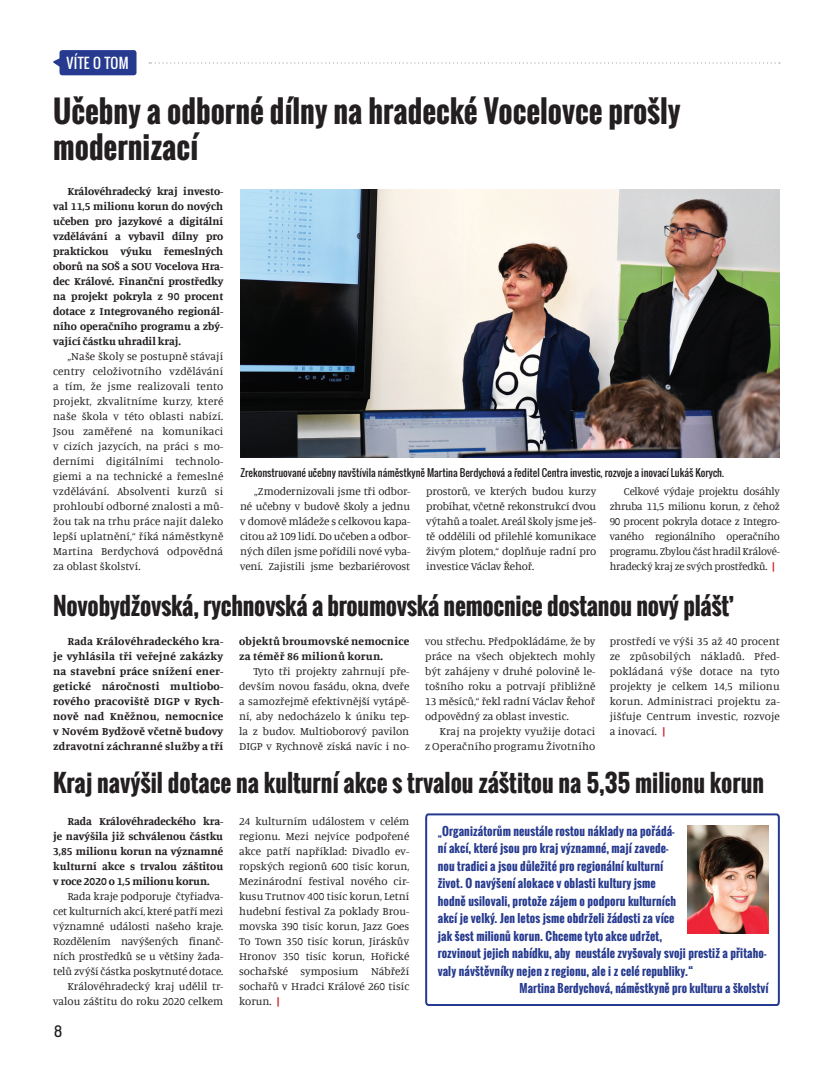
<style>
.page{position:relative;width:833px;height:1081px;background:#fff}
.page>*{position:absolute;margin:0;border:0;box-sizing:border-box;transform-origin:0 0}
.t1{font:700 30px/36px "Oswald";color:#231f20}
.t2{font:700 23.75px "Oswald";letter-spacing:-.01em;color:#231f20}
.t3{font:15px "Kelson Sans";color:#231f20}
.t4{font:13.75px "Oswald";color:#fff}
.t5{font:11.25px/15px "Manuale";color:#231f20;text-align:justify}
.t6{font:700 11.25px/15px "Manuale";color:#231f20;text-align:justify}
.t7{font:700 11.25px "Oswald";letter-spacing:.01em;color:#263a8f}
.t8{font:700 11.25px/15px "Manuale";letter-spacing:.02em;color:#231f20}
.t9{font:11.12px/15px "Manuale";letter-spacing:-.02em;color:#231f20;text-align:justify}
.t10{font:10px "Oswald";color:#231f20}
.s1{font-weight:700;font-size:11.25px;color:#d1232a}
.s2{font-weight:700;color:#d1232a}
</style>
<div class="page">
<svg style="left:149px;top:62px;width:631px;height:2px"></svg>
<svg style="left:53px;top:58px;width:6px;height:9px"></svg>
<div style="left:59px;top:50px;width:77px;height:25px;background:#263a8f;border-radius:3px"></div>
<svg style="left:425px;top:813px;width:355px;height:193px"></svg>
<img style="left:687px;top:826px;width:81px;height:107px">
<img style="left:240px;top:190px;width:539px;height:267px">
<p class="t4" style="left:66px;top:52px;width:35px">VÍTE OTOM</p>
<h1 class="t1" style="left:53px;top:93px;width:629px">Učebny a odborné dílny na hradecké Vocelovce prošly modernizací</h1>
<p class="t6" style="left:53px;top:183px;width:172px;text-indent:14px">Královéhradecký kraj investo&shy;val 11,5 milionu korun do nových učeben pro jazykové a digitální vzdělávání a vybavil dílny pro praktickou výuku řemeslných oborů na SOŠ a SOU Vocelova Hra&shy;dec Králové. Finanční prostředky na projekt pokryla z 90 procent dotace z Integrovaného regionál&shy;ního operačního programu a zbý&shy;vající částku uhradil kraj.</p>
<p class="t5" style="left:53px;top:348px;width:172px;text-indent:14px">„Naše školy se postupně stávají centry celoživotního vzdělávání a tím, že jsme realizovali tento projekt, zkvalitníme kurzy, které naše škola v této oblasti nabízí.<br>Jsou zaměřené na komunikaci v cizích jazycích, na práci s mo&shy;derními digitálními technolo&shy;giemi a na technické a řemeslné vzdělávání. Absolventi kurzů si prohloubí odborné znalosti a mů&shy;žou tak na trhu práce najít daleko lepší uplatnění,“ říká náměstkyně Martina Berdychová odpovědná za oblast školství.</p>
<p class="t10" style="left:241px;top:465px;width:485px">Zrekonstruované učebny navštívila náměstkyně Martina Berdychová a ředitel Centra investic, rozvoje a inovací Lukáš Korych.</p>
<p class="t5" style="left:240px;top:483px;width:172px;text-indent:14px">„Zmodernizovali jsme tři odbor&shy;né učebny v budově školy a jednu v domově mládeže s celkovou kapa&shy;citou až 109 lidí. Do učeben a odbor&shy;ných dílen jsme pořídili nové vyba&shy;vení. Zajistili jsme bezbariérovost</p>
<p class="t5" style="left:426px;top:483px;width:172px">prostorů, ve kterých budou kurzy probíhat, včetně rekonstrukcí dvou výtahů a toalet. Areál školy jsme ješ&shy;tě oddělili od přilehlé komunikace živým plotem,“ doplňuje radní pro investice Václav Řehoř.</p>
<h2 class="t2" style="left:53px;top:588px;width:677px">Novobydžovská, rychnovská a broumovská nemocnice dostanou nový plášť</h2>
<p class="t6" style="left:53px;top:633px;width:172px;text-indent:14px">Rada Královéhradeckého kra&shy;je vyhlásila tři veřejné zakázky na stavební práce snížení ener&shy;getické náročnosti multiobo&shy;rového pracoviště DIGP v Rych&shy;nově nad Kněžnou, nemocnice v Novém Bydžově včetně budovy zdravotní záchranné služby a tří</p>
<p class="t8" style="left:239px;top:633px;width:172px">objektů broumovské nemocnice za téměř 86 milionů korun.</p>
<p class="t9" style="left:609px;top:483px;width:172px;text-indent:14px">Celkové výdaje projektu dosáhly zhruba 11,5 milionu korun, z čehož 90 procent pokryla dotace z Integro&shy;vaného regionálního operačního programu. Zbylou část hradil Králové&shy;hradecký kraj ze svých prostředků. <span class="s1">|</span></p>
<p class="t5" style="left:609px;top:633px;width:172px">prostředí ve výši 35 až 40 procent ze způsobilých nákladů. Před&shy;pokládaná výše dotace na tyto projekty je celkem 14,5 milionu korun. Administraci projektu za&shy;jišťuje Centrum investic, rozvoje a inovací. <span class="s2">|</span></p>
<p class="t5" style="left:425px;top:633px;width:172px">vou střechu. Předpokládáme, že by práce na všech objektech mohly být zahájeny v druhé polovině le&shy;tošního roku a potrvají přibližně 13 měsíců,“ řekl radní Václav Řehoř odpovědný za oblast investic.</p>
<p class="t5" style="left:425px;top:723px;width:172px;text-align:right">Kraj na projekty využije dotaci<br>z Operačního programu Životního</p>
<p class="t5" style="left:239px;top:663px;width:172px;text-indent:14px">Tyto tři projekty zahrnují pře&shy;devším novou fasádu, okna, dveře a samozřejmě efektivnější vytápě&shy;ní, aby nedocházelo k úniku tep&shy;la z budov. Multioborový pavilon DIGP v Rychnově získá navíc i no-</p>
<h2 class="t2" style="left:53px;top:765px;width:712px">Kraj navýšil dotace na kulturní akce s trvalou záštitou na 5,35 milionu korun</h2>
<p class="t6" style="left:53px;top:813px;width:172px;text-indent:14px">Rada Královéhradeckého kra&shy;je navýšila již schválenou částku 3,85 milionu korun na významné kulturní akce s trvalou záštitou v roce 2020 o 1,5 milionu korun.</p>
<p class="t5" style="left:53px;top:888px;width:172px;text-align:right">Rada kraje podporuje čtyřiadva&shy;cet kulturních akcí, které patří mezi významné události našeho kraje.<br>Rozdělením navýšených finanč&shy;ních prostředků se u většiny žada&shy;telů zvýší částka poskytnuté dotace.<br>Královéhradecký kraj udělil tr&shy;valou záštitu do roku 2020 celkem</p>
<p class="t5" style="left:239px;top:813px;width:172px">24 kulturním událostem v celém regionu. Mezi nejvíce podpořené akce patří například: Divadlo ev&shy;ropských regionů 600 tisíc korun, Mezinárodní festival nového cir&shy;kusu Trutnov 400 tisíc korun, Letní hudební festival Za poklady Brou&shy;movska 390 tisíc korun, Jazz Goes To Town 350 tisíc korun, Jiráskův Hronov 350 tisíc korun, Hořické sochařské symposium Nábřeží sochařů v Hradci Králové 260 tisíc korun. <span class="s2">|</span></p>
<p class="t7" style="left:438px;top:822px;width:238px">„Organizátorům neustále rostou náklady na pořádá-</p>
<p class="t7" style="left:438px;top:840px;width:232px">ní akcí, které jsou pro kraj významné, mají zavede-</p>
<p class="t7" style="left:438px;top:857px;width:227px">nou tradici a jsou důležité pro regionální kulturní</p>
<p class="t7" style="left:438px;top:875px;width:219px">život. O navýšení alokace v oblasti kultury jsme</p>
<p class="t7" style="left:438px;top:892px;width:240px">hodně usilovali, protože zájem o podporu kulturních</p>
<p class="t7" style="left:438px;top:910px;width:238px">akcí je velký. Jen letos jsme obdrželi žádosti za více</p>
<p class="t7" style="left:438px;top:927px;width:226px">jak šest milionů korun. Chceme tyto akce udržet,</p>
<p class="t7" style="left:438px;top:945px;width:330px">rozvinout jejich nabídku, aby neustále zvyšovaly svoji prestiž a přitaho-</p>
<p class="t7" style="left:438px;top:962px;width:257px">valy návštěvníky nejen z regionu, ale i z celé republiky.“</p>
<p class="t7" style="left:519px;top:980px;width:250px">Martina Berdychová, náměstkyně pro kulturu a školství</p>
<h3 class="t3" style="left:54px;top:1022px;width:10px">8</h3>
</div>
